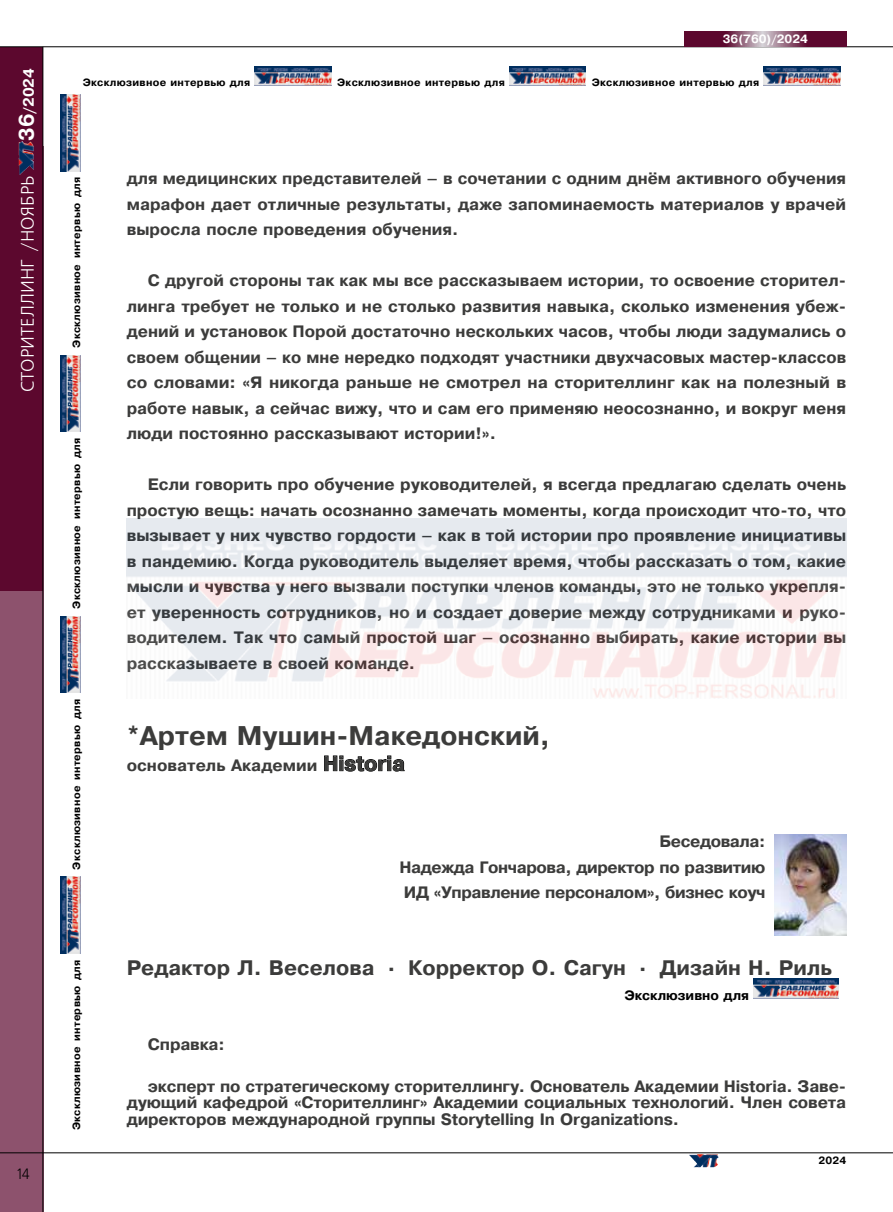
<style>
.page{position:relative;width:893px;height:1212px;background:#fff}
.page>*{position:absolute;margin:0;border:0;box-sizing:border-box;transform-origin:0 0}
.t1{font:700 27px "Pragmatica";color:#3c3c3b}
.t2{font:700 21px "Pragmatica";color:#3c3c3b}
.t3{font:18px "Free Set C";color:#fff}
.t4{font:700 16.5px/25.5px "Pragmatica";color:#3c3c3b;text-align:justify}
.t5{font:700 15px "Pragmatica";color:#fff}
.t6{font:15px "Free Set C";color:#000;scale:.9 1}
.t7{font:700 13.5px "Pragmatica";color:#000}
.t8{font:700 12px "Pragmatica";color:#fff}
.t9{font:700 10.5px "Pragmatica";letter-spacing:.03em;color:#000}
.s1{font-size:21px}
.s2{font-size:21px;color:#000}
</style>
<div class="page">
<div style="left:0;top:147px;width:43px;height:1065px;background:#8d526d"></div>
<div style="left:0;top:47px;width:43px;height:543px;background:#5c082e"></div>
<hr style="left:43px;top:47px;width:1px;height:1165px;background:#000">
<hr style="left:0;top:46px;width:893px;height:1px;background:#000">
<hr style="left:0;top:1152px;width:893px;height:1px;background:#000">
<img style="left:255px;top:66px;width:76px;height:20px">
<img style="left:509px;top:66px;width:77px;height:20px">
<img style="left:764px;top:66px;width:76px;height:20px">
<img style="left:60px;top:877px;width:20px;height:77px">
<img style="left:60px;top:616px;width:20px;height:77px">
<img style="left:60px;top:355px;width:20px;height:77px">
<img style="left:60px;top:94px;width:20px;height:77px">
<svg style="left:685px;top:31px;width:161px;height:16px;background:#7a3b58"></svg>
<img style="left:19px;top:141px;width:15px;height:34px">
<img style="left:689px;top:1154px;width:30px;height:13px">
<img style="left:754px;top:978px;width:85px;height:21px">
<img style="left:127px;top:519px;width:719px;height:179px">
<img style="left:774px;top:835px;width:72px;height:100px">
<p class="t5" style="left:19px;top:141px;width:75px;rotate:-90deg"><span class="s1">36</span>/2024</p>
<p class="t3" style="left:18px;top:392px;width:218px;rotate:-90deg">СТОРИТЕЛЛИНГ /НОЯБРЬ</p>
<p class="t6" style="left:17px;top:1165px;width:16px">14</p>
<p class="t8" style="left:723px;top:31px;width:87px">36(760)/2024</p>
<p class="t9" style="left:83px;top:75px;width:169px">Эксклюзивное интервью для</p>
<p class="t9" style="left:337px;top:75px;width:169px">Эксклюзивное интервью для</p>
<p class="t9" style="left:592px;top:75px;width:169px">Эксклюзивное интервью для</p>
<p class="t9" style="left:70px;top:348px;width:172px;rotate:-90deg">Эксклюзивное интервью для</p>
<p class="t9" style="left:70px;top:609px;width:172px;rotate:-90deg">Эксклюзивное интервью для</p>
<p class="t9" style="left:70px;top:869px;width:172px;rotate:-90deg">Эксклюзивное интервью для</p>
<p class="t9" style="left:70px;top:1130px;width:172px;rotate:-90deg">Эксклюзивное интервью для</p>
<p class="t4" style="left:127px;top:166px;width:721px">для медицинских представителей – в сочетании с одним днём активного обучения марафон дает отличные результаты, даже запоминаемость материалов у врачей выросла после проведения обучения.</p>
<p class="t4" style="left:127px;top:268px;width:721px;text-indent:21px">С другой стороны так как мы все рассказываем истории, то освоение сторител&shy;линга требует не только и не столько развития навыка, сколько изменения убеж&shy;дений и установок Порой достаточно нескольких часов, чтобы люди задумались о своем общении – ко мне нередко подходят участники двухчасовых мастер-классов со словами: «Я никогда раньше не смотрел на сторителлинг как на полезный в работе навык, а сейчас вижу, что и сам его применяю неосознанно, и вокруг меня люди постоянно рассказывают истории!».</p>
<p class="t4" style="left:127px;top:472px;width:721px;text-indent:21px">Если говорить про обучение руководителей, я всегда предлагаю сделать очень простую вещь: начать осознанно замечать моменты, когда происходит что-то, что вызывает у них чувство гордости – как в той истории про проявление инициативы в пандемию. Когда руководитель выделяет время, чтобы рассказать о том, какие мысли и чувства у него вызвали поступки членов команды, это не только укрепля&shy;ет уверенность сотрудников, но и создает доверие между сотрудниками и руко&shy;водителем. Так что самый простой шаг – осознанно выбирать, какие истории вы рассказываете в своей команде.</p>
<h1 class="t1" style="left:127px;top:718px;width:425px">*Артем Мушин-Македонский,</h1>
<p class="t4" style="left:127px;top:752px;width:280px">основатель Академии <span class="s2">Historia</span></p>
<p class="t4" style="left:399px;top:829px;width:368px;text-indent:260px">Беседовала:<br>Надежда Гончарова, директор по развитию ИД «Управление персоналом», бизнес коуч</p>
<p class="t2" style="left:127px;top:954px;width:707px">Редактор Л. Веселова ∙ Корректор О. Сагун ∙ Дизайн Н. Риль</p>
<p class="t7" style="left:624px;top:987px;width:126px">Эксклюзивно для</p>
<p class="t4" style="left:148px;top:1031px;width:78px">Справка:</p>
<p class="t4" style="left:127px;top:1078px;width:721px;line-height:16.5px;text-indent:21px">эксперт по стратегическому сторителлингу. Основатель Академии Historia. Заве&shy;дующий кафедрой «Сторителлинг» Академии социальных технологий. Член совета директоров международной группы Storytelling In Organizations.</p>
<p class="t9" style="left:818px;top:1154px;width:29px">2024</p>
</div>
